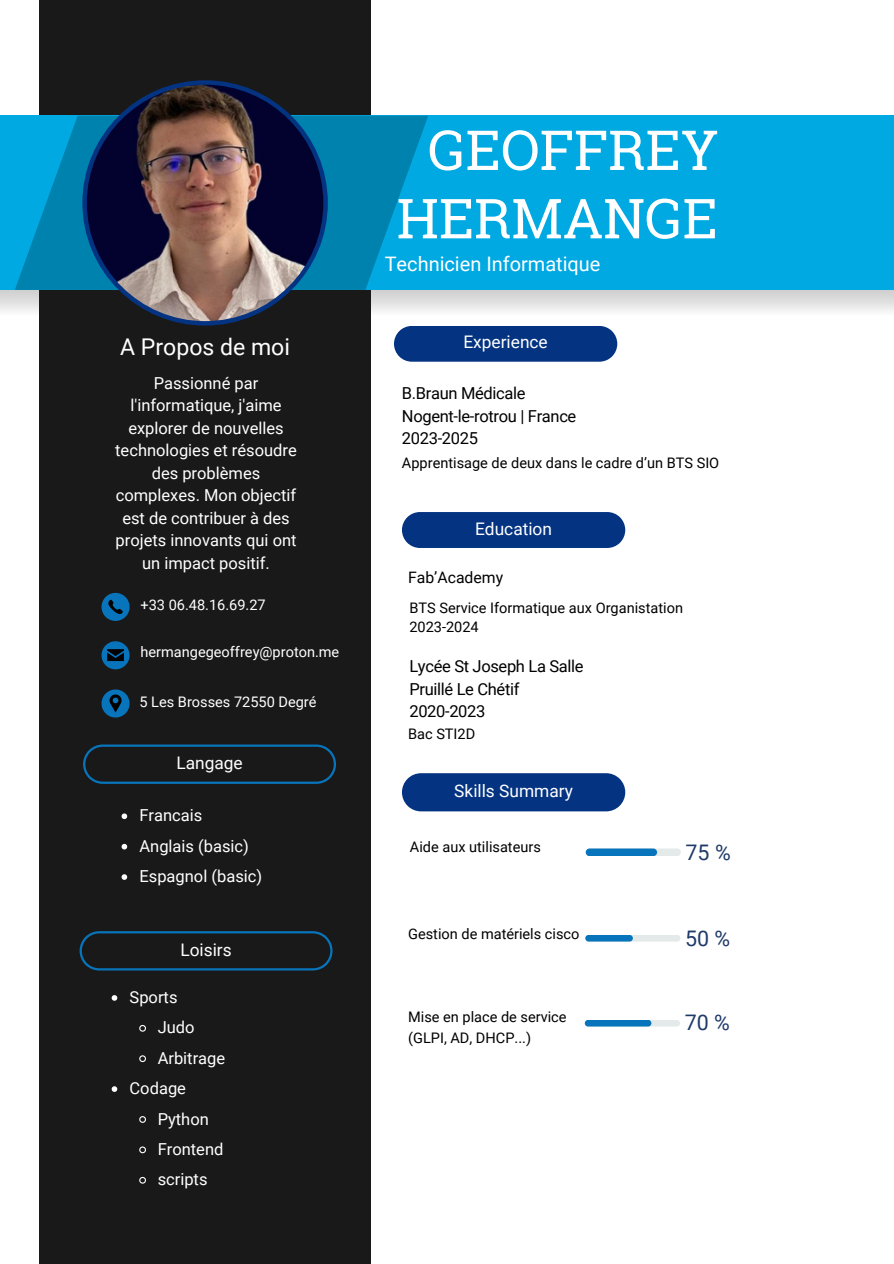
<style>
.page{position:relative;width:894px;height:1264px;background:#fff}
.page>*{position:absolute;margin:0;border:0;box-sizing:border-box;transform-origin:0 0}
.t1{font:55.05px "Roboto Slab";color:#fff}
.t2{font:23.1px "Roboto";color:#fff}
.t3{font:21.45px "Roboto";color:#1f3a68}
.t4{font:19.95px "Roboto";color:#fff}
.t5{font:17.25px "Roboto";color:#fff}
.t6{font:16.5px/22.5px "Roboto";color:#fff;text-align:center}
.t7{font:16.5px/22.5px "Roboto";letter-spacing:-.02em;color:#010101}
.t8{font:15.75px "Roboto";color:#010101}
.t9{font:14.55px/20.2px "Roboto";color:#010101}
.t10{font:14.55px "Roboto";color:#fff}
</style>
<div class="page">
<svg style="left:0;top:290px;width:893px;height:21px;background:#dfdfdf"></svg>
<div style="left:39px;top:0;width:332px;height:1263px;background:#191919"></div>
<div style="left:394px;top:326px;width:223px;height:36px;background:#043382"></div>
<div style="left:402px;top:512px;width:223px;height:36px;background:#043382"></div>
<div style="left:402px;top:773px;width:223px;height:38px;background:#043382"></div>
<div style="left:0;top:116px;width:893px;height:174px;background:#00a9e2"></div>
<svg style="left:83px;top:744px;width:253px;height:39px"></svg>
<div style="left:585px;top:848px;width:95px;height:8px;background:#e4e9ea;border-radius:4px"></div>
<div style="left:585px;top:848px;width:72px;height:8px;background:#0774bb;border-radius:4px"></div>
<div style="left:585px;top:934px;width:95px;height:7px;background:#e4e9ea;border-radius:3px"></div>
<div style="left:585px;top:934px;width:47px;height:7px;background:#0774bb;border-radius:3px"></div>
<svg style="left:15px;top:116px;width:413px;height:174px;fill:#0082af"></svg>
<img style="left:82px;top:80px;width:246px;height:245px">
<svg style="left:101px;top:641px;width:28px;height:28px"></svg>
<svg style="left:101px;top:593px;width:28px;height:28px"></svg>
<svg style="left:101px;top:689px;width:28px;height:28px"></svg>
<svg style="left:121px;top:813px;width:6px;height:6px"></svg>
<svg style="left:121px;top:843px;width:6px;height:6px"></svg>
<svg style="left:121px;top:874px;width:6px;height:5px"></svg>
<div style="left:584px;top:1019px;width:95px;height:7px;background:#e4e9ea;border-radius:3px"></div>
<div style="left:584px;top:1019px;width:67px;height:7px;background:#0774bb;border-radius:3px"></div>
<svg style="left:80px;top:931px;width:252px;height:39px"></svg>
<svg style="left:112px;top:995px;width:5px;height:5px"></svg>
<svg style="left:139px;top:1025px;width:7px;height:7px"></svg>
<svg style="left:139px;top:1055px;width:7px;height:7px"></svg>
<svg style="left:112px;top:1086px;width:5px;height:5px"></svg>
<svg style="left:139px;top:1116px;width:7px;height:7px"></svg>
<svg style="left:139px;top:1146px;width:7px;height:8px"></svg>
<svg style="left:139px;top:1176px;width:7px;height:8px"></svg>
<p class="t2" style="left:120px;top:334px;width:171px">A Propos de moi</p>
<p class="t6" style="left:115px;top:371px;width:183px">Passionné par l'informatique, j'aime explorer de nouvelles technologies et résoudre des problèmes complexes. Mon objectif est de contribuer à des projets innovants qui ont un impact positif.</p>
<p class="t10" style="left:140px;top:597px;width:127px">+33 06.48.16.69.27</p>
<p class="t10" style="left:140px;top:643px;width:200px">hermangegeoffrey@proton.me</p>
<p class="t10" style="left:139px;top:693px;width:178px">5 Les Brosses 72550 Degré</p>
<p class="t5" style="left:176px;top:753px;width:68px">Langage</p>
<p class="t6" style="left:139px;top:804px;width:64px">Francais</p>
<p class="t6" style="left:139px;top:834px;width:111px">Anglais (basic)</p>
<p class="t6" style="left:139px;top:865px;width:124px">Espagnol (basic)</p>
<p class="t5" style="left:180px;top:939px;width:53px">Loisirs</p>
<h4 class="t6" style="left:129px;top:986px;width:49px">Sports</h4>
<h4 class="t6" style="left:158px;top:1016px;width:38px">Judo</h4>
<p class="t6" style="left:158px;top:1046px;width:69px">Arbitrage</p>
<p class="t6" style="left:129px;top:1077px;width:58px">Codage</p>
<h4 class="t6" style="left:158px;top:1107px;width:53px">Python</h4>
<p class="t6" style="left:158px;top:1137px;width:67px">Frontend</p>
<h4 class="t6" style="left:158px;top:1168px;width:51px">scripts</h4>
<h1 class="t1" style="left:428px;top:112px;width:292px">GEOFFREY</h1>
<h1 class="t1" style="left:396px;top:181px;width:322px">HERMANGE</h1>
<p class="t4" style="left:384px;top:253px;width:217px">Technicien Informatique</p>
<p class="t5" style="left:463px;top:332px;width:86px">Experience</p>
<h4 class="t7" style="left:402px;top:382px;width:176px">B.Braun Médicale<br>Nogent-le-rotrou | France<br>2023-2025</h4>
<h4 class="t9" style="left:402px;top:453px;width:319px">Apprentisage de deux dans le cadre d’un BTS SIO</h4>
<h2 class="t5" style="left:475px;top:518px;width:78px">Education</h2>
<p class="t8" style="left:408px;top:568px;width:96px">Fab’Academy</p>
<p class="t9" style="left:409px;top:598px;width:275px">BTS Service Iformatique aux Organistation</p>
<p class="t9" style="left:409px;top:617px;width:71px">2023-2024</p>
<h4 class="t7" style="left:409px;top:655px;width:176px">Lycée St Joseph La Salle<br>Pruillé Le Chétif<br>2020-2023</h4>
<h4 class="t9" style="left:408px;top:724px;width:69px">Bac STI2D</h4>
<h4 class="t5" style="left:454px;top:780px;width:120px">Skills Summary</h4>
<p class="t9" style="left:410px;top:836px;width:132px">Aide aux utilisateurs</p>
<h3 class="t3" style="left:685px;top:839px;width:47px">75 %</h3>
<p class="t9" style="left:408px;top:923px;width:173px">Gestion de matériels cisco</p>
<h3 class="t3" style="left:685px;top:925px;width:47px">50 %</h3>
<h3 class="t9" style="left:408px;top:1007px;width:160px">Mise en place de service (GLPI, AD, DHCP...)</h3>
<h3 class="t3" style="left:684px;top:1010px;width:47px">70 %</h3>
</div>
